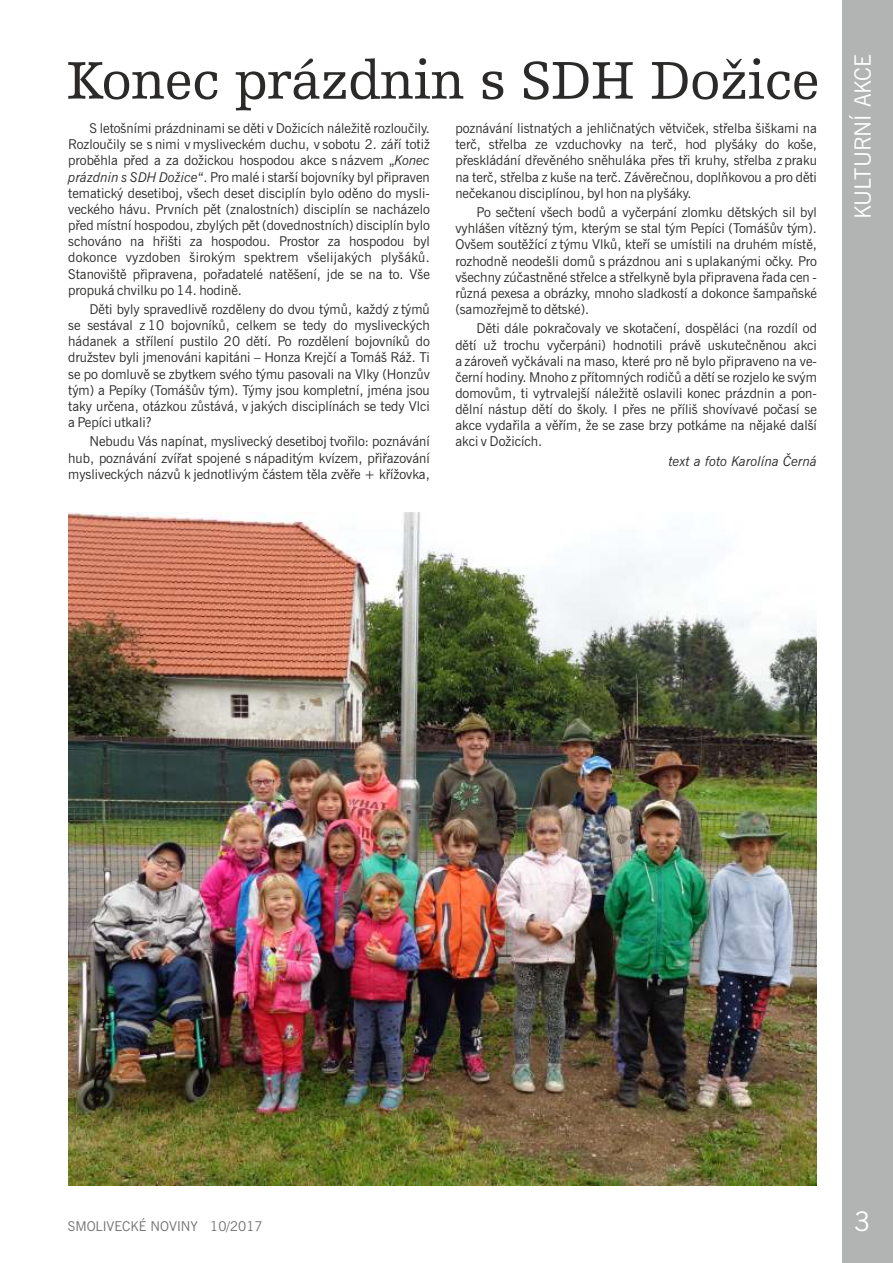
<style>
.page{position:relative;width:893px;height:1263px;background:#fff}
.page>*{position:absolute;margin:0;border:0;box-sizing:border-box;transform-origin:0 0}
.t1{font:56.25px "Humanist Slabserif 712 AT";letter-spacing:-.005em;color:#2b2a29}
.t2{font:27px "News Gothic AT";color:#fefefe}
.t3{font:22.5px "News Gothic AT";color:#fefefe}
.t4{font:13.5px/16.2px "News Gothic AT";color:#2b2a29;text-align:justify}
.t5{font:13.5px "News Gothic AT";color:#727271}
.t6{font:italic 13.5px "News Gothic AT";color:#2b2a29}
.s1{font-style:italic}
</style>
<div class="page">
<hr style="left:0;top:627px;width:1px;height:636px;background:#ebecec">
<div style="left:842px;top:0;width:51px;height:1263px;background:#b2b3b3"></div>
<img style="left:68px;top:513px;width:749px;height:672px">
<h1 class="t1" style="left:66px;top:58px;width:755px">Konec prázdnin s SDH Dožice</h1>
<p class="t4" style="left:68px;top:121px;width:363px;text-indent:21px">S letošními prázdninami se děti v Dožicích náležitě rozloučily.<br>Rozloučily se s nimi v mysliveckém duchu, v sobotu 2. září totiž proběhla před a za dožickou hospodou akce s názvem „<span class="s1">Konec prázdnin s SDH Dožice</span>“. Pro malé i starší bojovníky byl připraven tematický desetiboj, všech deset disciplín bylo oděno do mysli&shy;veckého hávu. Prvních pět (znalostních) disciplín se nacházelo před místní hospodou, zbylých pět (dovednostních) disciplín bylo schováno na hřišti za hospodou. Prostor za hospodou byl dokonce vyzdoben širokým spektrem všelijakých plyšáků.<br>Stanoviště připravena, pořadatelé natěšení, jde se na to. Vše propuká chvilku po 14. hodině.</p>
<p class="t4" style="left:68px;top:302px;width:363px;text-indent:21px">Děti byly spravedlivě rozděleny do dvou týmů, každý z týmů se sestával z 10 bojovníků, celkem se tedy do mysliveckých hádanek a střílení pustilo 20 dětí. Po rozdělení bojovníků do družstev byli jmenováni kapitáni – Honza Krejčí a Tomáš Ráž. Ti se po domluvě se zbytkem svého týmu pasovali na Vlky (Honzův tým) a Pepíky (Tomášův tým). Týmy jsou kompletní, jména jsou taky určena, otázkou zůstává, v jakých disciplínách se tedy Vlci a Pepíci utkali?</p>
<p class="t4" style="left:68px;top:435px;width:363px;text-indent:21px">Nebudu Vás napínat, myslivecký desetiboj tvořilo: poznávání hub, poznávání zvířat spojené s nápaditým kvízem, přiřazování mysliveckých názvů k jednotlivým částem těla zvěře + křížovka,</p>
<p class="t4" style="left:455px;top:121px;width:363px">poznávání listnatých a jehličnatých větviček, střelba šiškami na terč, střelba ze vzduchovky na terč, hod plyšáky do koše, přeskládání dřevěného sněhuláka přes tři kruhy, střelba z praku na terč, střelba z kuše na terč. Závěrečnou, doplňkovou a pro děti nečekanou disciplínou, byl hon na plyšáky.</p>
<p class="t4" style="left:455px;top:205px;width:363px;text-indent:21px">Po sečtení všech bodů a vyčerpání zlomku dětských sil byl vyhlášen vítězný tým, kterým se stal tým Pepíci (Tomášův tým).<br>Ovšem soutěžící z týmu Vlků, kteří se umístili na druhém místě, rozhodně neodešli domů s prázdnou ani s uplakanými očky. Pro všechny zúčastněné střelce a střelkyně byla připravena řada cen - různá pexesa a obrázky, mnoho sladkostí a dokonce šampaňské (samozřejmě to dětské).</p>
<p class="t4" style="left:455px;top:322px;width:363px;text-indent:21px">Děti dále pokračovaly ve skotačení, dospěláci (na rozdíl od dětí už trochu vyčerpáni) hodnotili právě uskutečněnou akci a zároveň vyčkávali na maso, které pro ně bylo připraveno na ve&shy;černí hodiny. Mnoho z přítomných rodičů a dětí se rozjelo ke svým domovům, ti vytrvalejší náležitě oslavili konec prázdnin a pon&shy;dělní nástup dětí do školy. I přes ne příliš shovívavé počasí se akce vydařila a věřím, že se zase brzy potkáme na nějaké další akci v Dožicích.</p>
<p class="t6" style="left:668px;top:456px;width:150px">text a foto Karolína Černá</p>
<h3 class="t3" style="left:855px;top:219px;width:166px;rotate:-90deg">KULTURNÍ AKCE</h3>
<p class="t5" style="left:68px;top:1221px;width:196px">SMOLIVECKÉ NOVINY 10/2017</p>
<h2 class="t2" style="left:854px;top:1211px;width:18px">3</h2>
</div>
